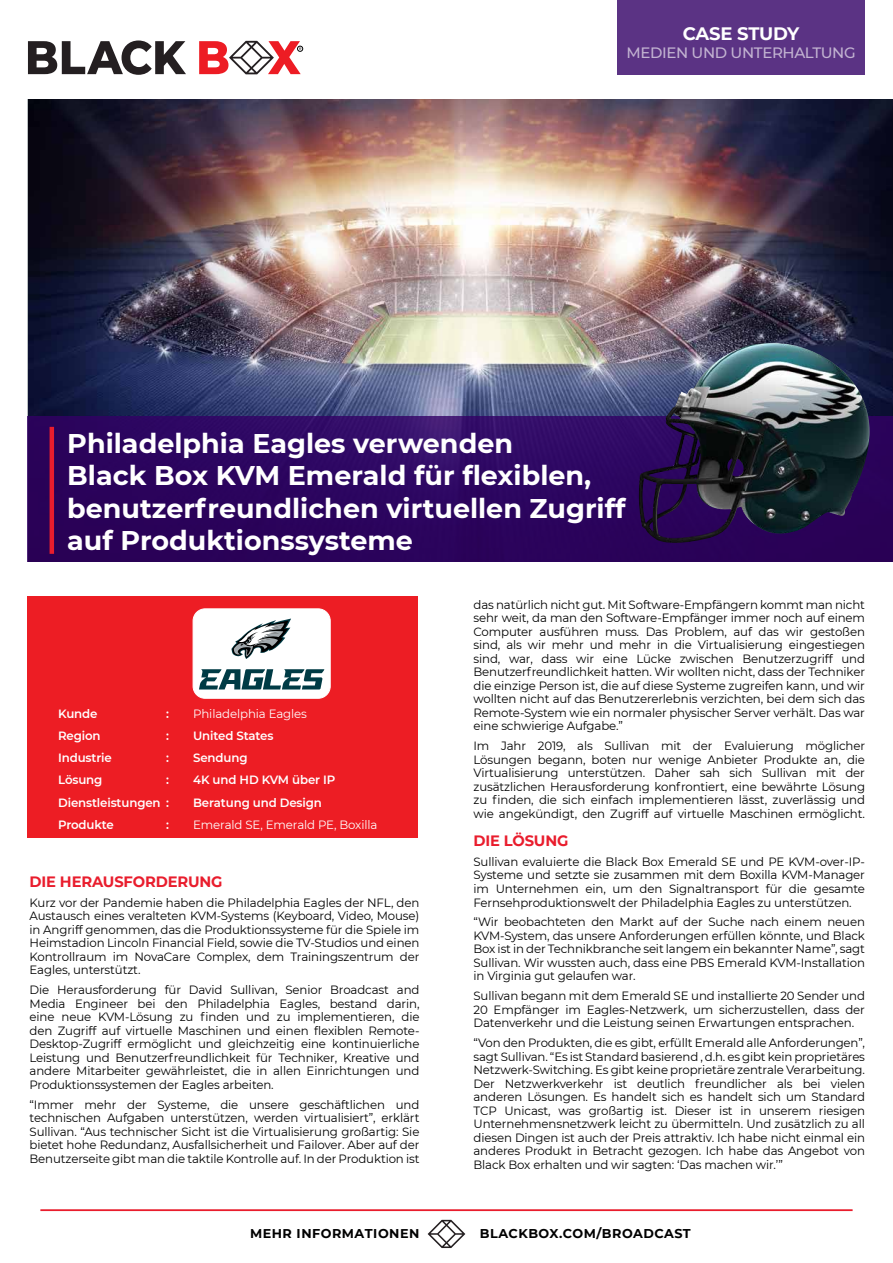
<style>
.page{position:relative;width:893px;height:1263px;background:#fff}
.page>*{position:absolute;margin:0;border:0;box-sizing:border-box;transform-origin:0 0}
.t1{font:700 27px/32.4px "Montserrat";color:#fff}
.t2{font:700 18px "Montserrat";letter-spacing:-.02em;color:#fff}
.t3{font:700 15px "Montserrat";letter-spacing:-.01em;color:#e91d2d}
.t4{font:500 15px "Montserrat";letter-spacing:-.025em;color:#c2b3d1}
.t5{font:700 12.75px "Montserrat";letter-spacing:.04em;color:#000}
.t6{font:700 12.75px "Montserrat";letter-spacing:.04em;color:#000101}
.t7{font:12px/13.5px "Montserrat";letter-spacing:-.01em;color:#000;text-align:justify}
.t8{font:600 12px "Montserrat";letter-spacing:-.01em;color:#fff}
.t9{font:12px "Montserrat";letter-spacing:-.01em;color:#fff}
</style>
<div class="page">
<hr style="left:40px;top:1209px;width:813px;height:2px;background:#e91d2d">
<svg style="left:428px;top:1220px;width:37px;height:28px"></svg>
<div style="left:28px;top:596px;width:390px;height:242px;background:#ed1d24"></div>
<img style="left:28px;top:100px;width:865px;height:316px">
<div style="left:617px;top:0;width:248px;height:75px;background:#5b3384"></div>
<div style="left:28px;top:416px;width:865px;height:146px;background:linear-gradient(to bottom,#310b67,#280056)"></div>
<hr style="left:50px;top:427px;width:4px;height:127px;background:#e91d2d">
<svg style="left:28px;top:40px;width:158px;height:35px"></svg>
<svg style="left:199px;top:41px;width:104px;height:33px"></svg>
<div style="left:193px;top:609px;width:137px;height:89px;background:#fff;border-radius:12px"></div>
<svg style="left:231px;top:618px;width:60px;height:41px"></svg>
<svg style="left:199px;top:669px;width:125px;height:20px"></svg>
<div style="left:193px;top:608px;width:138px;height:91px;border:1px solid #fff;border-radius:12px"></div>
<img style="left:639px;top:343px;width:231px;height:200px">
<h2 class="t2" style="left:683px;top:20px;width:118px">CASE STUDY</h2>
<p class="t4" style="left:627px;top:42px;width:231px">MEDIEN UND UNTERHALTUNG</p>
<h1 class="t1" style="left:67px;top:426px;width:560px">Philadelphia Eagles verwenden<br>Black Box KVM Emerald für flexiblen, benutzerfreundlichen virtuellen Zugriff auf Produktionssysteme</h1>
<p class="t8" style="left:58px;top:705px;width:41px">Kunde</p>
<p class="t8" style="left:166px;top:705px;width:4px">:</p>
<p class="t9" style="left:193px;top:705px;width:115px">Philadelphia Eagles</p>
<p class="t8" style="left:58px;top:727px;width:44px">Region</p>
<p class="t8" style="left:166px;top:727px;width:4px">:</p>
<p class="t8" style="left:193px;top:727px;width:82px">United States</p>
<p class="t8" style="left:58px;top:749px;width:55px">Industrie</p>
<p class="t8" style="left:166px;top:749px;width:4px">:</p>
<p class="t8" style="left:193px;top:749px;width:56px">Sendung</p>
<p class="t8" style="left:58px;top:772px;width:46px">Lösung</p>
<p class="t8" style="left:166px;top:772px;width:4px">:</p>
<p class="t8" style="left:193px;top:772px;width:144px">4K und HD KVM über IP</p>
<p class="t8" style="left:58px;top:794px;width:112px">Dienstleistungen :</p>
<p class="t8" style="left:193px;top:794px;width:130px">Beratung und Design</p>
<p class="t8" style="left:58px;top:816px;width:57px">Produkte</p>
<p class="t8" style="left:166px;top:816px;width:4px">:</p>
<p class="t9" style="left:193px;top:816px;width:186px">Emerald SE, Emerald PE, Boxilla</p>
<p class="t3" style="left:30px;top:871px;width:194px">DIE HERAUSFORDERUNG</p>
<p class="t7" style="left:30px;top:895px;width:391px">Kurz vor der Pandemie haben die Philadelphia Eagles der NFL, den Austausch eines veralteten KVM-Systems (Keyboard, Video, Mouse) in Angriff genommen, das die Produktionssysteme für die Spiele im Heimstadion Lincoln Financial Field, sowie die TV-Studios und einen Kontrollraum im NovaCare Complex, dem Trainingszentrum der Eagles, unterstützt.</p>
<p class="t7" style="left:30px;top:983px;width:391px">Die Herausforderung für David Sullivan, Senior Broadcast and Media Engineer bei den Philadelphia Eagles, bestand darin, eine neue KVM-Lösung zu finden und zu implementieren, die den Zugriff auf virtuelle Maschinen und einen flexiblen Remote-Desktop-Zugriff ermöglicht und gleichzeitig eine kontinuierliche Leistung und Benutzerfreundlichkeit für Techniker, Kreative und andere Mitarbeiter gewährleistet, die in allen Einrichtungen und Produktionssystemen der Eagles arbeiten.</p>
<p class="t7" style="left:30px;top:1097px;width:391px">“Immer mehr der Systeme, die unsere geschäftlichen und technischen Aufgaben unterstützen, werden virtualisiert”, erklärt Sullivan. “Aus technischer Sicht ist die Virtualisierung großartig: Sie bietet hohe Redundanz, Ausfallsicherheit und Failover. Aber auf der Benutzerseite gibt man die taktile Kontrolle auf. In der Produktion ist</p>
<p class="t7" style="left:473px;top:597px;width:393px">das natürlich nicht gut. Mit Software-Empfängern kommt man nicht sehr weit, da man den Software-Empfänger immer noch auf einem Computer ausführen muss. Das Problem, auf das wir gestoßen sind, als wir mehr und mehr in die Virtualisierung eingestiegen sind, war, dass wir eine Lücke zwischen Benutzerzugriff und Benutzerfreundlichkeit hatten. Wir wollten nicht, dass der Techniker die einzige Person ist, die auf diese Systeme zugreifen kann, und wir wollten nicht auf das Benutzererlebnis verzichten, bei dem sich das Remote-System wie ein normaler physischer Server verhält. Das war eine schwierige Aufgabe.”</p>
<p class="t7" style="left:473px;top:738px;width:393px">Im Jahr 2019, als Sullivan mit der Evaluierung möglicher Lösungen begann, boten nur wenige Anbieter Produkte an, die Virtualisierung unterstützen. Daher sah sich Sullivan mit der zusätzlichen Herausforderung konfrontiert, eine bewährte Lösung zu finden, die sich einfach implementieren lässt, zuverlässig und wie angekündigt, den Zugriff auf virtuelle Maschinen ermöglicht.</p>
<p class="t3" style="left:473px;top:830px;width:96px">DIE LÖSUNG</p>
<p class="t7" style="left:473px;top:854px;width:393px">Sullivan evaluierte die Black Box Emerald SE und PE KVM-over-IP-Systeme und setzte sie zusammen mit dem Boxilla KVM-Manager im Unternehmen ein, um den Signaltransport für die gesamte Fernsehproduktionswelt der Philadelphia Eagles zu unterstützen.</p>
<p class="t7" style="left:473px;top:915px;width:393px">“Wir beobachteten den Markt auf der Suche nach einem neuen KVM-System, das unsere Anforderungen erfüllen könnte, und Black Box ist in der Technikbranche seit langem ein bekannter Name”, sagt Sullivan. Wir wussten auch, dass eine PBS Emerald KVM-Installation in Virginia gut gelaufen war.</p>
<p class="t7" style="left:473px;top:989px;width:393px">Sullivan begann mit dem Emerald SE und installierte 20 Sender und 20 Empfänger im Eagles-Netzwerk, um sicherzustellen, dass der Datenverkehr und die Leistung seinen Erwartungen entsprachen.</p>
<p class="t7" style="left:473px;top:1036px;width:393px">“Von den Produkten, die es gibt, erfüllt Emerald alle Anforderungen”, sagt Sullivan. “Es ist Standard basierend , d.h. es gibt kein proprietäres Netzwerk-Switching. Es gibt keine proprietäre zentrale Verarbeitung.<br>Der Netzwerkverkehr ist deutlich freundlicher als bei vielen anderen Lösungen. Es handelt sich es handelt sich um Standard TCP Unicast, was großartig ist. Dieser ist in unserem riesigen Unternehmensnetzwerk leicht zu übermitteln. Und zusätzlich zu all diesen Dingen ist auch der Preis attraktiv. Ich habe nicht einmal ein anderes Produkt in Betracht gezogen. Ich habe das Angebot von Black Box erhalten und wir sagten: ‘Das machen wir.’”</p>
<p class="t6" style="left:250px;top:1224px;width:171px">MEHR INFORMATIONEN</p>
<p class="t5" style="left:480px;top:1224px;width:213px">BLACKBOX.COM/BROADCAST</p>
</div>
